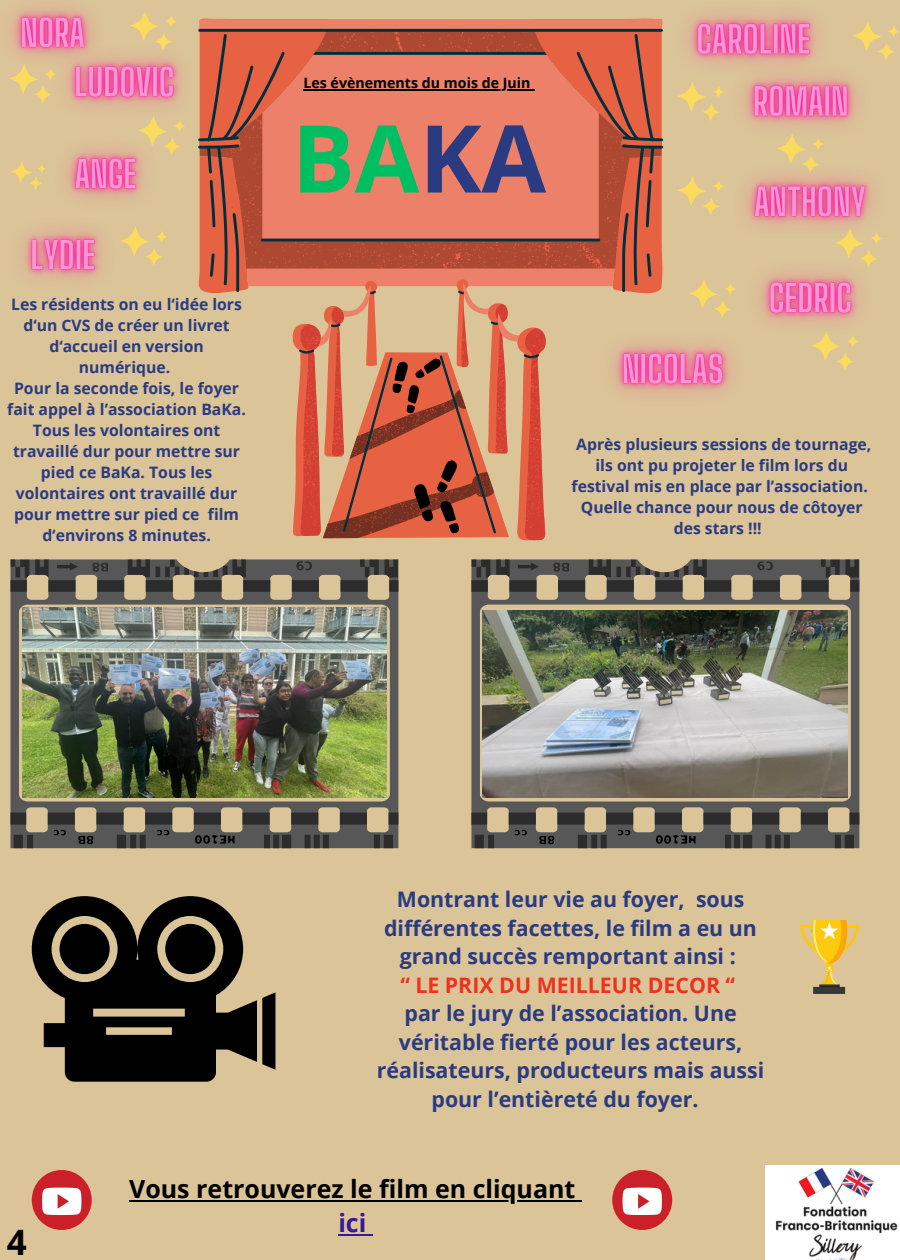
<style>
.page{position:relative;width:900px;height:1260px;background:#dbc498}
.page>*{position:absolute;margin:0;border:0;box-sizing:border-box;transform-origin:0 0}
.t1{font:700 93.75px "Open Sans";color:#00bf63}
.t2{font:700 35px "Open Sans";color:#000}
.t3{font:700 25px/33.8px "Open Sans";color:#000;text-align:center}
.t4{font:700 21.25px/28.5px "Open Sans";color:#2a3b81;text-align:center}
.t5{font:700 15.75px/21px "Open Sans";color:#2a3b81;text-align:center}
.t6{font:700 14.25px "Open Sans";color:#000}
.s1{color:#2a3b81}
.s2{color:#ef3220}
.s3{color:#351b94}
</style>
<div class="page">
<img style="left:766px;top:1165px;width:134px;height:95px">
<svg style="left:202px;top:18px;width:462px;height:130px;background:#e7866d"></svg>
<svg style="left:198px;top:29px;width:465px;height:263px;background:#d26c55"></svg>
<svg style="left:10px;top:592px;width:388px;height:221px;fill:#575757"></svg>
<svg style="left:10px;top:559px;width:388px;height:33px"></svg>
<svg style="left:10px;top:813px;width:388px;height:35px"></svg>
<svg style="left:292px;top:279px;width:255px;height:262px"></svg>
<svg style="left:300px;top:304px;width:246px;height:236px"></svg>
<svg style="left:318px;top:283px;width:201px;height:8px"></svg>
<svg style="left:299px;top:291px;width:240px;height:242px"></svg>
<img style="left:22px;top:608px;width:364px;height:189px">
<svg style="left:323px;top:356px;width:171px;height:182px"></svg>
<img style="left:471px;top:592px;width:388px;height:221px">
<svg style="left:471px;top:559px;width:388px;height:33px"></svg>
<svg style="left:471px;top:813px;width:388px;height:35px"></svg>
<svg style="left:32px;top:896px;width:243px;height:186px"></svg>
<div style="left:165px;top:924px;width:50px;height:50px;background:#000;border-radius:50%"></div>
<img style="left:801px;top:921px;width:58px;height:73px">
<div style="left:32px;top:1170px;width:60px;height:60px;background:#cb2029;border-radius:50%"></div>
<svg style="left:42px;top:1188px;width:39px;height:27px"></svg>
<div style="left:612px;top:1170px;width:60px;height:60px;background:#cb2029;border-radius:50%"></div>
<svg style="left:623px;top:1188px;width:39px;height:27px"></svg>
<svg style="left:139px;top:241px;width:24px;height:25px"></svg>
<hr style="left:303px;top:89px;width:228px;height:2px;background:#000">
<hr style="left:129px;top:1200px;width:446px;height:2px;background:#000">
<svg style="left:575px;top:1200px;width:7px;height:2px"></svg>
<hr style="left:338px;top:1234px;width:28px;height:2px;background:#351b94">
<svg style="left:366px;top:1234px;width:7px;height:2px"></svg>
<img style="left:11px;top:7px;width:78px;height:49px">
<img style="left:30px;top:19px;width:189px;height:129px">
<img style="left:31px;top:112px;width:149px;height:129px">
<img style="left:652px;top:14px;width:165px;height:92px">
<img style="left:23px;top:193px;width:116px;height:87px">
<img style="left:745px;top:176px;width:128px;height:51px">
<img style="left:709px;top:39px;width:149px;height:87px">
<img style="left:760px;top:272px;width:99px;height:74px">
<img style="left:612px;top:306px;width:154px;height:88px">
<svg style="left:10px;top:161px;width:36px;height:29px"></svg>
<svg style="left:139px;top:116px;width:46px;height:39px"></svg>
<svg style="left:9px;top:64px;width:47px;height:39px"></svg>
<svg style="left:130px;top:11px;width:47px;height:40px"></svg>
<svg style="left:678px;top:82px;width:46px;height:39px"></svg>
<svg style="left:777px;top:134px;width:47px;height:39px"></svg>
<svg style="left:678px;top:176px;width:46px;height:39px"></svg>
<svg style="left:835px;top:228px;width:47px;height:40px"></svg>
<svg style="left:689px;top:279px;width:47px;height:39px"></svg>
<svg style="left:812px;top:331px;width:46px;height:40px"></svg>
<svg style="left:853px;top:21px;width:47px;height:40px"></svg>
<p class="t5" style="left:11px;top:293px;width:232px">Les résidents on eu l‘idée lors d‘un CVS de créer un livret d‘accueil en version numérique.</p>
<p class="t5" style="left:7px;top:377px;width:240px">Pour la seconde fois, le foyer fait appel à l’association BaKa.<br>Tous les volontaires ont travaillé dur pour mettre sur pied ce BaKa. Tous les volontaires ont travaillé dur pour mettre sur pied ce film d‘environs 8 minutes.</p>
<p class="t6" style="left:303px;top:73px;width:229px">Les évènements du mois de Juin</p>
<p class="t1" style="left:292px;top:92px;width:256px">BA<span class="s1">KA</span></p>
<p class="t5" style="left:572px;top:434px;width:301px">Après plusieurs sessions de tournage, ils ont pu projeter le film lors du festival mis en place par l’association.</p>
<p class="t5" style="left:581px;top:497px;width:283px">Quelle chance pour nous de côtoyer des stars !!!</p>
<p class="t4" style="left:377px;top:885px;width:389px">Montrant leur vie au foyer, sous différentes facettes, le film a eu un grand succès remportant ainsi :<br><span class="s2">“ LE PRIX DU MEILLEUR DECOR “<br></span>par le jury de l’association. Une véritable fierté pour les acteurs, réalisateurs, producteurs mais aussi pour l’entièreté du foyer.</p>
<p class="t2" style="left:7px;top:1217px;width:21px">4</p>
<p class="t3" style="left:129px;top:1172px;width:448px">Vous retrouverez le film en cliquant <span class="s3">ici</span></p>
</div>
